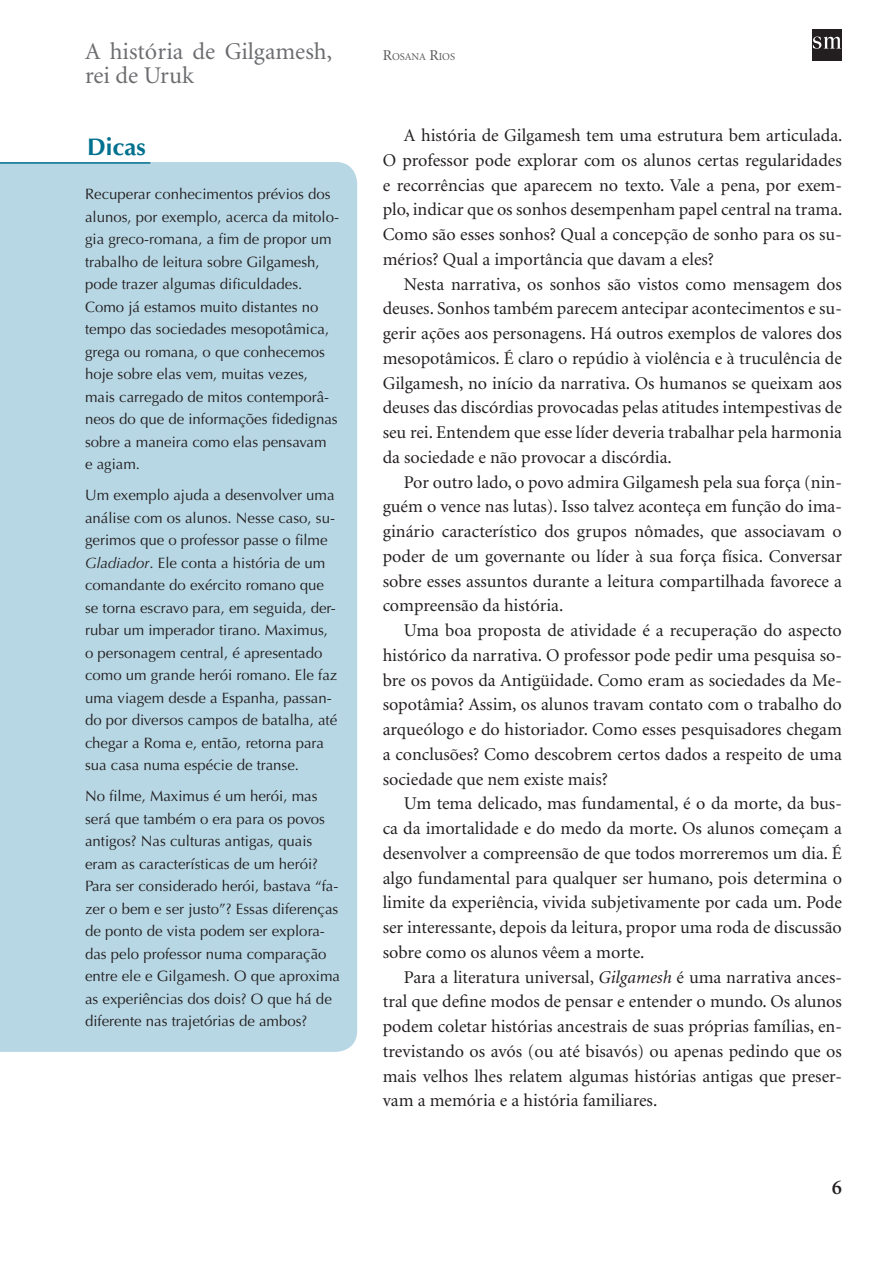
<style>
.page{position:relative;width:893px;height:1263px;background:#fff}
.page>*{position:absolute;margin:0;border:0;box-sizing:border-box;transform-origin:0 0}
.t1{font:24px/24px "Minion";color:#6c6d70}
.t2{font:700 24px "Optima";color:#00718e}
.t3{font:18px/24.8px "Minion";color:#231f20;text-align:justify}
.t4{font:15px/22.5px "Optima";color:#231f20}
.t5{font:10.5px "Minion";color:#57585a}
.s1{font-size:15px}
.s2{font-style:italic}
</style>
<div class="page">
<div style="left:823px;top:29px;width:19px;height:32px;background:#231f20"></div>
<div style="left:812px;top:29px;width:10px;height:32px;background:#231f20"></div>
<svg style="left:813px;top:36px;width:28px;height:13px"></svg>
<div style="left:0;top:162px;width:357px;height:890px;background:#b7d7e4"></div>
<hr style="left:0;top:162px;width:150px;height:2px;background:#00718e">
<h1 class="t1" style="left:85px;top:40px;width:249px">A história de Gilgamesh, rei de Uruk</h1>
<p class="t5" style="left:383px;top:51px;width:74px"><span class="s1">R</span>osana <span class="s1">R</span>ios</p>
<h1 class="t2" style="left:87px;top:133px;width:60px">Dicas</h1>
<p class="t4" style="left:85px;top:183px;width:256px">Recuperar conhecimentos prévios dos alunos, por exemplo, acerca da mitolo&shy;gia greco-romana, a fim de propor um trabalho de leitura sobre Gilgamesh, pode trazer algumas dificuldades.<br>Como já estamos muito distantes no tempo das sociedades mesopotâmica, grega ou romana, o que conhecemos hoje sobre elas vem, muitas vezes, mais carregado de mitos contemporâ&shy;neos do que de informações fidedignas sobre a maneira como elas pensavam<br>e agiam.</p>
<p class="t4" style="left:85px;top:484px;width:254px">Um exemplo ajuda a desenvolver uma análise com os alunos. Nesse caso, su&shy;gerimos que o professor passe o filme <span class="s2">Gladiador</span>. Ele conta a história de um comandante do exército romano que se torna escravo para, em seguida, der&shy;rubar um imperador tirano. Maximus, o personagem central, é apresentado como um grande herói romano. Ele faz uma viagem desde a Espanha, passan&shy;do por diversos campos de batalha, até chegar a Roma e, então, retorna para sua casa numa espécie de transe.</p>
<p class="t4" style="left:85px;top:785px;width:257px">No filme, Maximus é um herói, mas será que também o era para os povos antigos? Nas culturas antigas, quais eram as características de um herói?<br>Para ser considerado herói, bastava “fa&shy;zer o bem e ser justo”? Essas diferenças de ponto de vista podem ser explora&shy;das pelo professor numa comparação entre ele e Gilgamesh. O que aproxima as experiências dos dois? O que há de diferente nas trajetórias de ambos?</p>
<p class="t3" style="left:383px;top:124px;width:461px;text-indent:21px">A história de Gilgamesh tem uma estrutura bem articulada.<br>O professor pode explorar com os alunos certas regularidades e recorrências que aparecem no texto. Vale a pena, por exem&shy;plo, indicar que os sonhos desempenham papel central na trama.<br>Como são esses sonhos? Qual a concepção de sonho para os su&shy;mérios? Qual a importância que davam a eles?</p>
<p class="t3" style="left:383px;top:272px;width:461px;text-indent:21px">Nesta narrativa, os sonhos são vistos como mensagem dos deuses. Sonhos também parecem antecipar acontecimentos e su&shy;gerir ações aos personagens. Há outros exemplos de valores dos mesopotâmicos. É claro o repúdio à violência e à truculência de Gilgamesh, no início da narrativa. Os humanos se queixam aos deuses das discórdias provocadas pelas atitudes intempestivas de seu rei. Entendem que esse líder deveria trabalhar pela harmonia da sociedade e não provocar a discórdia.</p>
<p class="t3" style="left:383px;top:470px;width:461px;text-indent:21px">Por outro lado, o povo admira Gilgamesh pela sua força (nin&shy;guém o vence nas lutas). Isso talvez aconteça em função do ima&shy;ginário característico dos grupos nômades, que associavam o poder de um governante ou líder à sua força física. Conversar sobre esses assuntos durante a leitura compartilhada favorece a compreensão da história.</p>
<p class="t3" style="left:383px;top:619px;width:461px;text-indent:21px">Uma boa proposta de atividade é a recuperação do aspecto histórico da narrativa. O professor pode pedir uma pesquisa so&shy;bre os povos da Antigüidade. Como eram as sociedades da Me&shy;sopotâmia? Assim, os alunos travam contato com o trabalho do arqueólogo e do historiador. Como esses pesquisadores chegam a conclusões? Como descobrem certos dados a respeito de uma sociedade que nem existe mais?</p>
<p class="t3" style="left:383px;top:792px;width:461px;text-indent:21px">Um tema delicado, mas fundamental, é o da morte, da bus&shy;ca da imortalidade e do medo da morte. Os alunos começam a desenvolver a compreensão de que todos morreremos um dia. É algo fundamental para qualquer ser humano, pois determina o limite da experiência, vivida subjetivamente por cada um. Pode ser interessante, depois da leitura, propor uma roda de discussão sobre como os alunos vêem a morte.</p>
<p class="t3" style="left:383px;top:965px;width:461px;text-indent:21px">Para a literatura universal, <span class="s2">Gilgamesh</span> é uma narrativa ances&shy;tral que define modos de pensar e entender o mundo. Os alunos podem coletar histórias ancestrais de suas próprias famílias, en&shy;trevistando os avós (ou até bisavós) ou apenas pedindo que os mais velhos lhes relatem algumas histórias antigas que preser&shy;vam a memória e a história familiares.</p>
</div>
